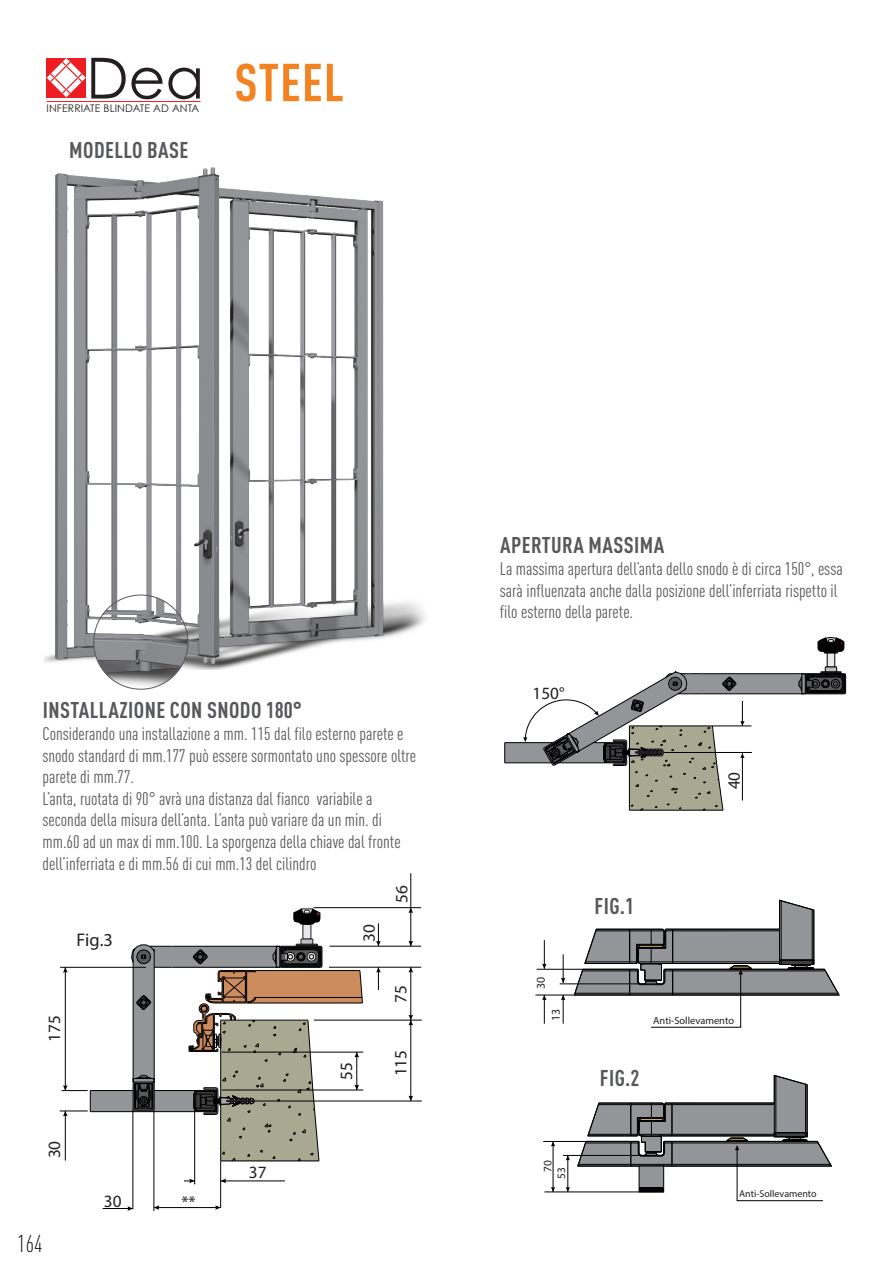
<style>
.page{position:relative;width:893px;height:1263px;background:#fff}
.page>*{position:absolute;margin:0;border:0;box-sizing:border-box;transform-origin:0 0}
.t1{font:56.7px "Century Gothic";color:#231f20}
.Titolo_1_sezione_Ara{font:700 condensed 52.5px "DIN Pro";letter-spacing:.02em;color:#f58220}
.num_pagina_A{font:300 condensed 24px "DIN Pro";color:#000}
.Titolo_3_IT_Tecnico{font:700 condensed 22.5px "DIN Pro";letter-spacing:.02em;color:#57585a}
.t2{font:18.3px "Arial";color:#231f20}
.Descrizione_prodotto{font:condensed 18px/21.6px "DIN Pro";color:#57585a}
.t3{font:17.25px "Arial";color:#231f20}
.t4{font:11.85px "Arial";color:#231f20}
.t5{font:11.4px "Arial";color:#231f20}
.t6{font:10.5px "Century Gothic";letter-spacing:.01em;color:#231f20}
.t7{font:10.35px "Arial";color:#231f20}
.t8{font:9.9px "Arial";color:#231f20}
</style>
<div class="page">
<div style="left:827px;top:652px;width:8px;height:15px;background:#e7e8e9"></div>
<svg style="left:818px;top:637px;width:26px;height:16px"></svg>
<svg style="left:504px;top:666px;width:342px;height:145px"></svg>
<hr style="left:629px;top:810px;width:94px;height:1px;background:#000">
<div style="left:303px;top:924px;width:8px;height:15px;background:#e7e8e9"></div>
<svg style="left:293px;top:908px;width:27px;height:16px"></svg>
<hr style="left:314px;top:1020px;width:108px;height:1px;background:#000">
<hr style="left:254px;top:1101px;width:168px;height:1px;background:#000">
<hr style="left:133px;top:1109px;width:1px;height:100px;background:#000">
<hr style="left:154px;top:1109px;width:1px;height:102px;background:#000">
<hr style="left:220px;top:1161px;width:1px;height:46px;background:#000">
<hr style="left:329px;top:967px;width:92px;height:1px;background:#000">
<hr style="left:411px;top:967px;width:1px;height:53px;background:#000">
<svg style="left:408px;top:967px;width:5px;height:5px"></svg>
<hr style="left:411px;top:1020px;width:1px;height:81px;background:#000">
<svg style="left:408px;top:1095px;width:5px;height:6px"></svg>
<svg style="left:408px;top:1015px;width:5px;height:10px"></svg>
<hr style="left:154px;top:1207px;width:67px;height:1px;background:#000">
<svg style="left:154px;top:1205px;width:5px;height:5px"></svg>
<svg style="left:215px;top:1205px;width:6px;height:5px"></svg>
<hr style="left:103px;top:1208px;width:30px;height:1px;background:#000">
<svg style="left:127px;top:1206px;width:6px;height:5px"></svg>
<hr style="left:329px;top:946px;width:92px;height:1px;background:#000">
<hr style="left:314px;top:907px;width:107px;height:1px;background:#000">
<hr style="left:411px;top:908px;width:1px;height:38px;background:#000">
<svg style="left:408px;top:941px;width:5px;height:5px"></svg>
<svg style="left:408px;top:908px;width:5px;height:5px"></svg>
<svg style="left:376px;top:923px;width:5px;height:23px"></svg>
<svg style="left:376px;top:967px;width:5px;height:23px"></svg>
<hr style="left:411px;top:873px;width:1px;height:35px;background:#000">
<hr style="left:194px;top:1100px;width:1px;height:84px;background:#000">
<svg style="left:184px;top:1178px;width:11px;height:5px"></svg>
<hr style="left:221px;top:1181px;width:64px;height:1px;background:#000">
<svg style="left:221px;top:1178px;width:5px;height:5px"></svg>
<svg style="left:60px;top:938px;width:303px;height:223px"></svg>
<img style="left:45px;top:167px;width:380px;height:502px">
<img style="left:94px;top:595px;width:94px;height:94px;border-radius:47px">
<hr style="left:535px;top:995px;width:39px;height:1px;background:#000">
<hr style="left:560px;top:983px;width:80px;height:1px;background:#000">
<hr style="left:537px;top:969px;width:46px;height:1px;background:#000">
<svg style="left:561px;top:995px;width:4px;height:29px"></svg>
<svg style="left:561px;top:954px;width:4px;height:29px"></svg>
<svg style="left:542px;top:995px;width:5px;height:29px"></svg>
<svg style="left:542px;top:940px;width:5px;height:29px"></svg>
<svg style="left:574px;top:900px;width:266px;height:127px"></svg>
<hr style="left:563px;top:1155px;width:99px;height:1px;background:#000">
<hr style="left:568px;top:1155px;width:1px;height:37px;background:#000">
<svg style="left:566px;top:1155px;width:4px;height:5px"></svg>
<svg style="left:566px;top:1187px;width:4px;height:5px"></svg>
<hr style="left:544px;top:1192px;width:120px;height:1px;background:#000">
<hr style="left:553px;top:1141px;width:1px;height:51px;background:#000">
<svg style="left:551px;top:1187px;width:4px;height:5px"></svg>
<hr style="left:543px;top:1141px;width:59px;height:1px;background:#000">
<svg style="left:577px;top:1075px;width:255px;height:126px"></svg>
<svg style="left:47px;top:58px;width:39px;height:39px"></svg>
<hr style="left:47px;top:101px;width:153px;height:1px;background:#ee1d23">
<p class="t1" style="left:86px;top:43px;width:119px">Dea</p>
<p class="Titolo_1_sezione_Ara" style="left:234px;top:43px;width:111px">STEEL</p>
<p class="t6" style="left:47px;top:102px;width:154px">INFERRIATE BLINDATE AD ANTA</p>
<p class="Titolo_3_IT_Tecnico" style="left:69px;top:133px;width:121px">MODELLO BASE</p>
<p class="Titolo_3_IT_Tecnico" style="left:43px;top:693px;width:261px">INSTALLAZIONE CON SNODO 180°</p>
<p class="Descrizione_prodotto" style="left:43px;top:721px;width:375px">Considerando una installazione a mm. 115 dal filo esterno parete e snodo standard di mm.177 può essere sormontato uno spessore oltre parete di mm.77.</p>
<p class="Descrizione_prodotto" style="left:43px;top:786px;width:360px">L’anta, ruotata di 90° avrà una distanza dal fianco variabile a seconda della misura dell’anta. L’anta può variare da un min. di mm.60 ad un max di mm.100. La sporgenza della chiave dal fronte dell’inferriata e di mm.56 di cui mm.13 del cilindro</p>
<p class="t2" style="left:76px;top:929px;width:38px">Fig.3</p>
<p class="t3" style="left:44px;top:1041px;width:28px;rotate:-90deg">175</p>
<p class="t3" style="left:44px;top:1158px;width:19px;rotate:-90deg">30</p>
<p class="num_pagina_A" style="left:18px;top:1227px;width:26px">164</p>
<p class="t3" style="left:104px;top:1190px;width:19px">30</p>
<p class="t3" style="left:181px;top:1192px;width:16px">**</p>
<p class="t3" style="left:249px;top:1161px;width:19px">37</p>
<p class="t3" style="left:358px;top:942px;width:19px;rotate:-90deg">30</p>
<p class="t3" style="left:336px;top:1080px;width:19px;rotate:-90deg">55</p>
<p class="t3" style="left:391px;top:903px;width:19px;rotate:-90deg">56</p>
<p class="t3" style="left:390px;top:1003px;width:19px;rotate:-90deg">75</p>
<p class="t3" style="left:390px;top:1076px;width:28px;rotate:-90deg">115</p>
<p class="Titolo_3_IT_Tecnico" style="left:500px;top:528px;width:166px">APERTURA MASSIMA</p>
<p class="Descrizione_prodotto" style="left:500px;top:557px;width:344px">La massima apertura dell’anta dello snodo è di circa 150°, essa sarà influenzata anche dalla posizione dell’inferriata rispetto il filo esterno della parete.</p>
<p class="t3" style="left:532px;top:683px;width:33px">150°</p>
<p class="t3" style="left:723px;top:789px;width:19px;rotate:-90deg">40</p>
<p class="t4" style="left:534px;top:989px;width:14px;rotate:-90deg">30</p>
<p class="t4" style="left:549px;top:1021px;width:14px;rotate:-90deg">13</p>
<p class="t5" style="left:540px;top:1172px;width:13px;rotate:-90deg">70</p>
<p class="t5" style="left:554px;top:1179px;width:13px;rotate:-90deg">53</p>
<p class="Titolo_3_IT_Tecnico" style="left:594px;top:889px;width:41px">FIG.1</p>
<p class="t7" style="left:653px;top:1014px;width:83px">Anti-Sollevamento</p>
<p class="Titolo_3_IT_Tecnico" style="left:600px;top:1060px;width:41px">FIG.2</p>
<p class="t8" style="left:739px;top:1188px;width:79px">Anti-Sollevamento</p>
</div>
